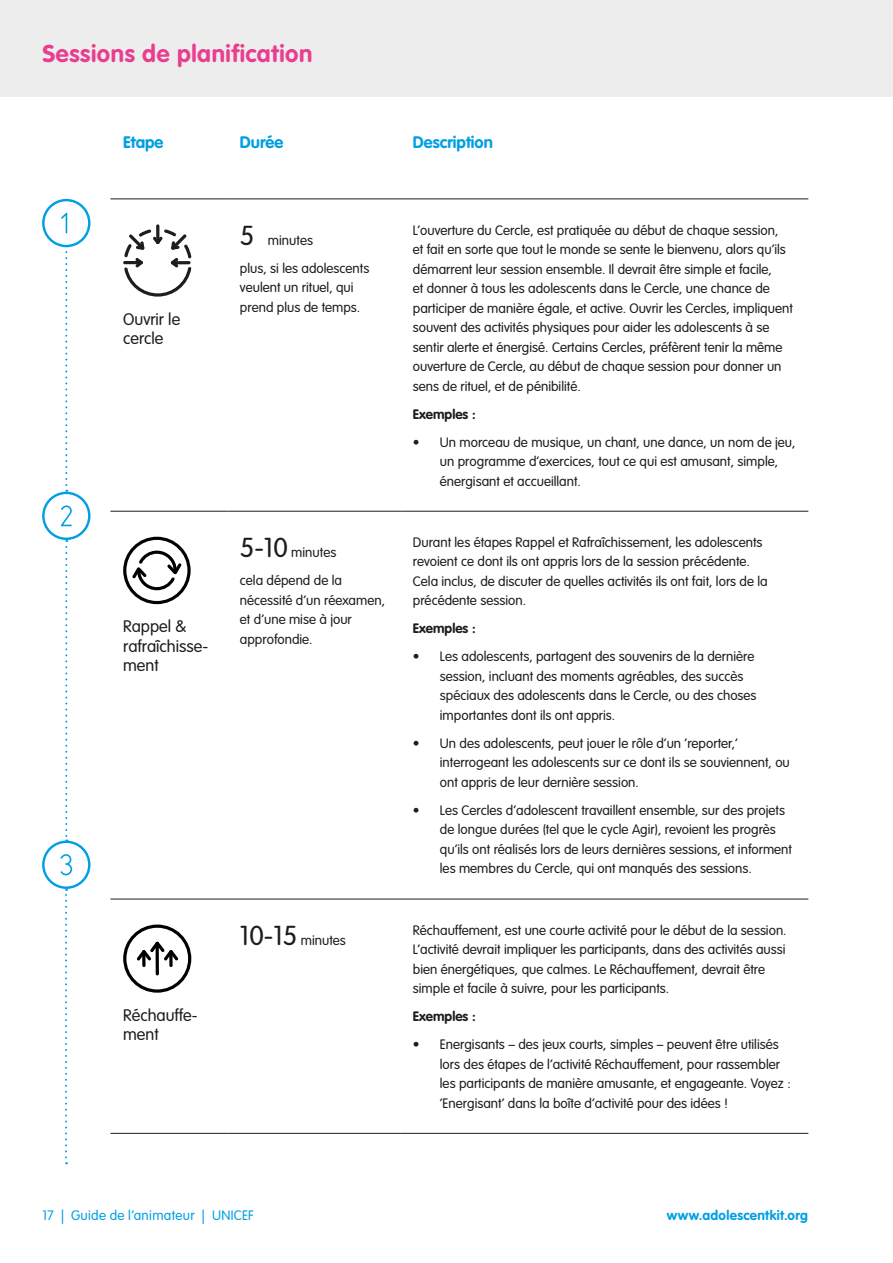
<style>
.page{position:relative;width:893px;height:1263px;background:#fff}
.page>*{position:absolute;margin:0;border:0;box-sizing:border-box;transform-origin:0 0}
.t1{font:700 24px "VAG Rounded";letter-spacing:.025em;color:#e93e8f}
.t2{font:300 16.5px/19.5px "VAG Rounded";color:#1d1d1b}
.t3{font:700 16.5px "VAG Rounded";color:#009fe3}
.t4{font:300 13.5px/19.5px "VAG Rounded";color:#1d1d1b}
.t5{font:300 13.5px "VAG Rounded";letter-spacing:.025em;color:#009fe3}
.t6{font:700 13.5px "VAG Rounded";color:#1d1d1b}
.t7{font:700 13.5px "VAG Rounded";letter-spacing:.025em;color:#009fe3}
.s1{font-size:27px}
</style>
<div class="page">
<div style="left:0;top:0;width:893px;height:97px;background:#ededed"></div>
<hr style="left:110px;top:511px;width:117px;height:1px;background:#1d1d1b">
<hr style="left:227px;top:511px;width:173px;height:1px;background:#1d1d1b">
<hr style="left:400px;top:511px;width:408px;height:1px;background:#1d1d1b">
<hr style="left:110px;top:899px;width:117px;height:1px;background:#1d1d1b">
<hr style="left:227px;top:899px;width:173px;height:1px;background:#1d1d1b">
<hr style="left:400px;top:899px;width:408px;height:1px;background:#1d1d1b">
<hr style="left:110px;top:1133px;width:117px;height:1px;background:#1d1d1b">
<hr style="left:227px;top:1133px;width:173px;height:1px;background:#1d1d1b">
<hr style="left:400px;top:1133px;width:408px;height:1px;background:#1d1d1b">
<hr style="left:110px;top:199px;width:117px;height:1px;background:#1d1d1b">
<hr style="left:227px;top:199px;width:173px;height:1px;background:#1d1d1b">
<hr style="left:400px;top:199px;width:408px;height:1px;background:#1d1d1b">
<hr style="left:156px;top:224px;width:3px;height:20px;background:#1d1d1b;border-radius:2px">
<hr style="left:123px;top:261px;width:20px;height:3px;background:#1d1d1b;border-radius:2px">
<svg style="left:124px;top:229px;width:67px;height:68px"></svg>
<svg style="left:123px;top:537px;width:68px;height:67px"></svg>
<svg style="left:123px;top:924px;width:68px;height:69px"></svg>
<div style="left:42px;top:199px;width:48px;height:48px;border:2px solid #009fe3;border-radius:50%"></div>
<svg style="left:61px;top:213px;width:6px;height:20px"></svg>
<div style="left:42px;top:492px;width:48px;height:48px;border:2px solid #009fe3;border-radius:50%"></div>
<svg style="left:61px;top:505px;width:11px;height:21px"></svg>
<div style="left:42px;top:840px;width:48px;height:49px;border:2px solid #009fe3;border-radius:50%"></div>
<svg style="left:61px;top:854px;width:11px;height:21px"></svg>
<svg style="left:65px;top:245px;width:2px;height:247px"></svg>
<svg style="left:65px;top:540px;width:2px;height:301px"></svg>
<svg style="left:65px;top:889px;width:2px;height:275px"></svg>
<h1 class="t1" style="left:43px;top:39px;width:271px">Sessions de planification</h1>
<p class="t3" style="left:123px;top:133px;width:42px">Etape</p>
<p class="t3" style="left:240px;top:133px;width:45px">Durée</p>
<p class="t3" style="left:413px;top:133px;width:82px">Description</p>
<p class="t2" style="left:123px;top:310px;width:59px">Ouvrir le cercle</p>
<p class="t2" style="left:123px;top:617px;width:86px">Rappel &amp; rafraîchisse&shy;ment</p>
<p class="t2" style="left:123px;top:1006px;width:76px">Réchauffe&shy;ment</p>
<p class="t4" style="left:240px;top:227px;width:131px;line-height:28px"><span class="s1">5</span> minutes<br>plus, si les adolescents</p>
<p class="t4" style="left:240px;top:278px;width:122px">veulent un rituel, qui prend plus de temps.</p>
<p class="t4" style="left:240px;top:539px;width:104px;line-height:28px"><span class="s1">5-10</span> minutes cela dépend de la</p>
<p class="t4" style="left:240px;top:591px;width:147px">nécessité d’un réexamen, et d’une mise à jour approfondie.</p>
<p class="t4" style="left:413px;top:221px;width:381px">L’ouverture du Cercle, est pratiquée au début de chaque session,<br>et fait en sorte que tout le monde se sente le bienvenu, alors qu’ils démarrent leur session ensemble. Il devrait être simple et facile,<br>et donner à tous les adolescents dans le Cercle, une chance de participer de manière égale, et active. Ouvrir les Cercles, impliquent souvent des activités physiques pour aider les adolescents à se sentir alerte et énergisé. Certains Cercles, préfèrent tenir la même ouverture de Cercle, au début de chaque session pour donner un sens de rituel, et de pénibilité.</p>
<p class="t6" style="left:413px;top:406px;width:64px">Exemples :</p>
<p class="t4" style="left:440px;top:433px;width:357px;text-indent:-27px">• Un morceau de musique, un chant, une dance, un nom de jeu, un programme d’exercices, tout ce qui est amusant, simple, énergisant et accueillant.</p>
<p class="t4" style="left:413px;top:533px;width:356px">Durant les étapes Rappel et Rafraîchissement, les adolescents revoient ce dont ils ont appris lors de la session précédente.<br>Cela inclus, de discuter de quelles activités ils ont fait, lors de la précédente session.</p>
<p class="t6" style="left:413px;top:621px;width:64px">Exemples :</p>
<p class="t4" style="left:440px;top:647px;width:318px;text-indent:-27px">• Les adolescents, partagent des souvenirs de la dernière session, incluant des moments agréables, des succès spéciaux des adolescents dans le Cercle, ou des choses importantes dont ils ont appris.</p>
<p class="t4" style="left:440px;top:734px;width:351px;text-indent:-27px">• Un des adolescents, peut jouer le rôle d’un ‘reporter,’ interrogeant les adolescents sur ce dont ils se souviennent, ou ont appris de leur dernière session.</p>
<p class="t4" style="left:440px;top:801px;width:354px;text-indent:-27px">• Les Cercles d’adolescent travaillent ensemble, sur des projets de longue durées (tel que le cycle Agir), revoient les progrès qu’ils ont réalisés lors de leurs dernières sessions, et informent les membres du Cercle, qui ont manqués des sessions.</p>
<p class="t4" style="left:240px;top:931px;width:107px"><span class="s1">10-15</span> minutes</p>
<p class="t4" style="left:413px;top:921px;width:375px">Réchauffement, est une courte activité pour le début de la session.<br>L’activité devrait impliquer les participants, dans des activités aussi bien énergétiques, que calmes. Le Réchauffement, devrait être simple et facile à suivre, pour les participants.</p>
<p class="t6" style="left:413px;top:1008px;width:64px">Exemples :</p>
<p class="t4" style="left:440px;top:1035px;width:352px;text-indent:-27px">• Energisants – des jeux courts, simples – peuvent être utilisés lors des étapes de l’activité Réchauffement, pour rassembler les participants de manière amusante, et engageante. Voyez : ‘Energisant’ dans la boîte d’activité pour des idées !</p>
<p class="t5" style="left:43px;top:1208px;width:213px">17 | Guide de l’animateur | UNICEF</p>
<p class="t7" style="left:667px;top:1207px;width:143px">www.adolescentkit.org</p>
</div>
